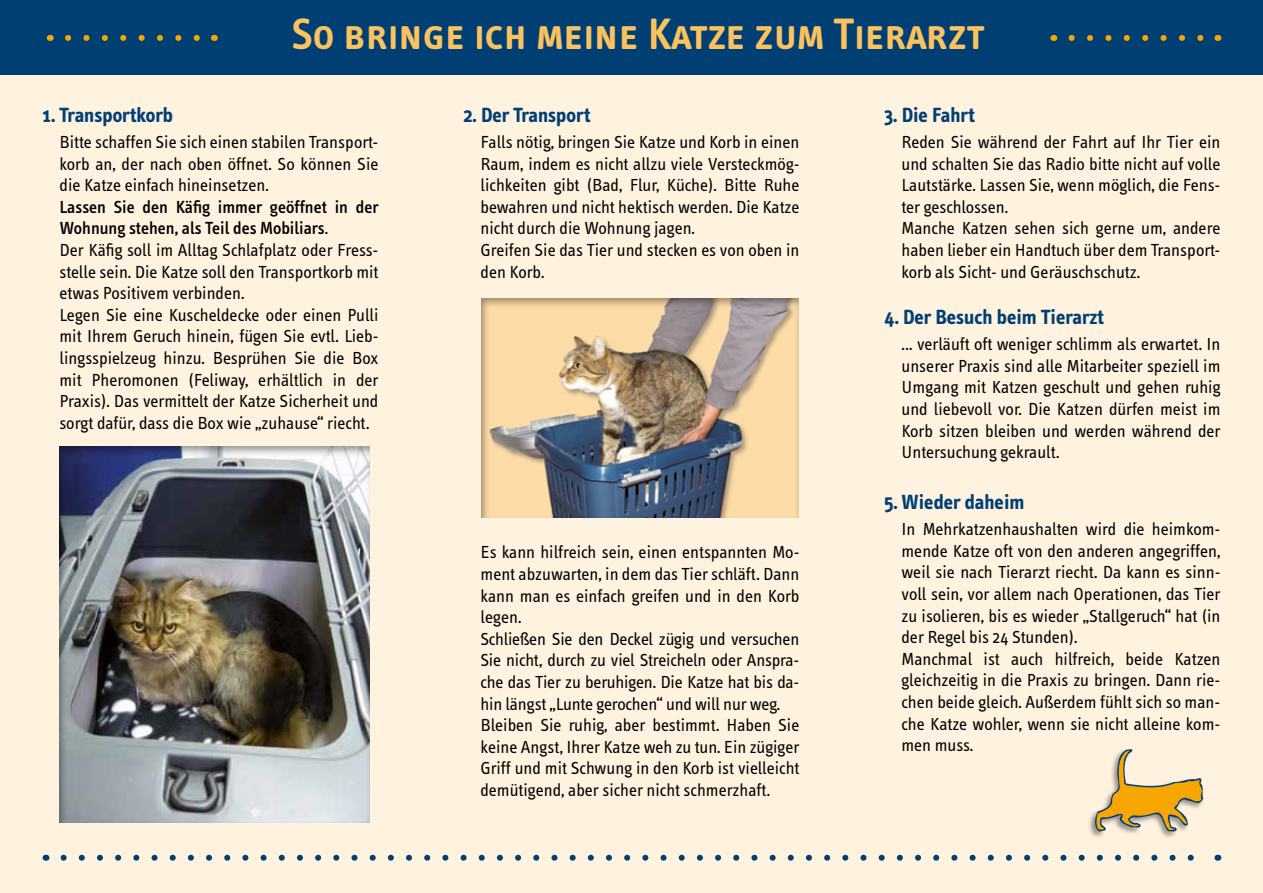
<style>
.page{position:relative;width:1263px;height:893px;background:#fff2df}
.page>*{position:absolute;margin:0;border:0;box-sizing:border-box;transform-origin:0 0}
.t1{font:45px "Info Text Semi Bold Caps";color:#fbc25e}
.t2{font:700 21px "Info Text";color:#003f74}
.t3{font:18px/21.6px "Info Text";color:#000}
.s1{font-weight:500}
</style>
<div class="page">
<div style="left:0;top:0;width:1263px;height:74px;background:#003f74"></div>
<svg style="left:64px;top:855px;width:1130px;height:6px"></svg>
<svg style="left:68px;top:35px;width:132px;height:6px"></svg>
<svg style="left:1071px;top:35px;width:133px;height:6px"></svg>
<div style="left:481px;top:296px;width:320px;height:222px;background:#000;opacity:.4"></div>
<div style="left:57px;top:445px;width:313px;height:378px;background:#000;opacity:.4"></div>
<div style="left:1087px;top:748px;width:117px;height:91px;background:#000;opacity:.4"></div>
<svg style="left:1093px;top:748px;width:111px;height:84px"></svg>
<h1 class="t1" style="left:292px;top:9px;width:694px">So bringe ich meine Katze zum Tierarzt</h1>
<p class="t2" style="left:43px;top:103px;width:132px">1. Transportkorb</p>
<p class="t3" style="left:59px;top:131px;width:320px;text-align:justify">Bitte schaffen Sie sich einen stabilen Transport&shy;korb an, der nach oben öffnet. So können Sie die Katze einfach hineinsetzen.</p>
<p class="t3" style="left:60px;top:196px;width:320px"><span class="s1">Lassen Sie den Käfig immer geöffnet in der Wohnung stehen, als Teil des Mobiliars</span>.<br>Der Käfig soll im Alltag Schlafplatz oder Fress&shy;stelle sein. Die Katze soll den Transportkorb mit etwas Positivem verbinden.<br>Legen Sie eine Kuscheldecke oder einen Pulli mit Ihrem Geruch hinein, fügen Sie evtl. Lieb&shy;lingsspielzeug hinzu. Besprühen Sie die Box mit Pheromonen (Feliway, erhältlich in der Praxis). Das vermittelt der Katze Sicherheit und sorgt dafür, dass die Box wie „zuhause“ riecht.</p>
<p class="t2" style="left:463px;top:103px;width:128px">2. Der Transport</p>
<p class="t3" style="left:480px;top:131px;width:320px">Falls nötig, bringen Sie Katze und Korb in einen Raum, indem es nicht allzu viele Versteckmög&shy;lichkeiten gibt (Bad, Flur, Küche). Bitte Ruhe bewahren und nicht hektisch werden. Die Katze nicht durch die Wohnung jagen.<br>Greifen Sie das Tier und stecken es von oben in den Korb.</p>
<p class="t3" style="left:480px;top:542px;width:321px">Es kann hilfreich sein, einen entspannten Mo&shy;ment abzuwarten, in dem das Tier schläft. Dann kann man es einfach greifen und in den Korb legen.<br>Schließen Sie den Deckel zügig und versuchen Sie nicht, durch zu viel Streicheln oder Anspra&shy;che das Tier zu beruhigen. Die Katze hat bis da&shy;hin längst „Lunte gerochen“ und will nur weg.<br>Bleiben Sie ruhig, aber bestimmt. Haben Sie keine Angst, Ihrer Katze weh zu tun. Ein zügiger Griff und mit Schwung in den Korb ist vielleicht demütigend, aber sicher nicht schmerzhaft.</p>
<p class="t2" style="left:884px;top:103px;width:92px">3. Die Fahrt</p>
<p class="t3" style="left:901px;top:131px;width:320px">Reden Sie während der Fahrt auf Ihr Tier ein und schalten Sie das Radio bitte nicht auf volle Lautstärke. Lassen Sie, wenn möglich, die Fens&shy;ter geschlossen.<br>Manche Katzen sehen sich gerne um, andere haben lieber ein Handtuch über dem Transport&shy;korb als Sicht- und Geräuschschutz.</p>
<p class="t2" style="left:884px;top:305px;width:221px">4. Der Besuch beim Tierarzt</p>
<p class="t3" style="left:901px;top:334px;width:320px;text-align:justify">... verläuft oft weniger schlimm als erwartet. In unserer Praxis sind alle Mitarbeiter speziell im Umgang mit Katzen geschult und gehen ruhig und liebevoll vor. Die Katzen dürfen meist im Korb sitzen bleiben und werden während der Untersuchung gekrault.</p>
<p class="t2" style="left:884px;top:490px;width:141px">5. Wieder daheim</p>
<p class="t3" style="left:901px;top:519px;width:321px">In Mehrkatzenhaushalten wird die heimkom&shy;mende Katze oft von den anderen angegriffen, weil sie nach Tierarzt riecht. Da kann es sinn&shy;voll sein, vor allem nach Operationen, das Tier zu isolieren, bis es wieder „Stallgeruch“ hat (in der Regel bis 24 Stunden).<br>Manchmal ist auch hilfreich, beide Katzen gleichzeitig in die Praxis zu bringen. Dann rie&shy;chen beide gleich. Außerdem fühlt sich so man&shy;che Katze wohler, wenn sie nicht alleine kom&shy;men muss.</p>
</div>
